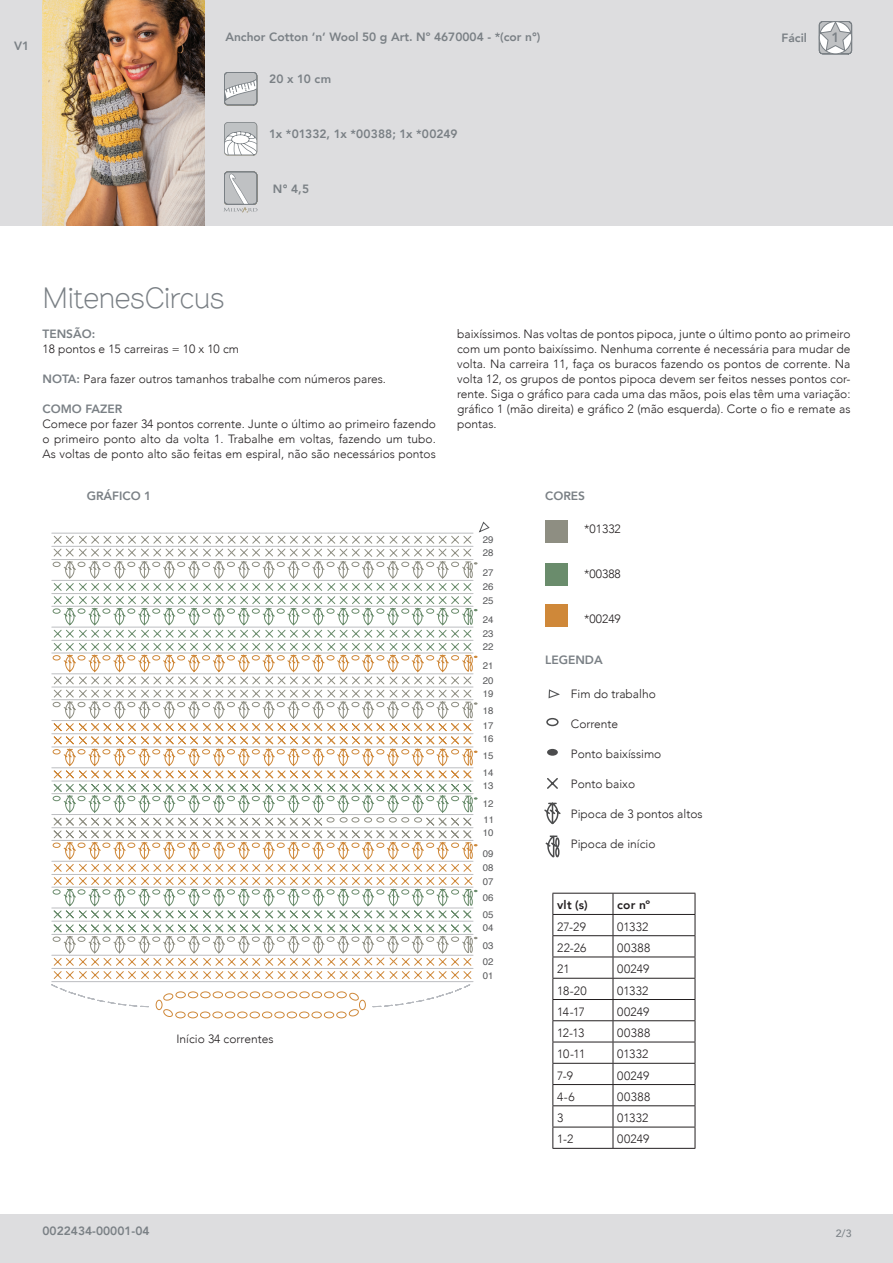
<style>
.page{position:relative;width:893px;height:1263px;background:#fff}
.page>*{position:absolute;margin:0;border:0;box-sizing:border-box;transform-origin:0 0}
.t1{font:300 30px "Brownstone Sans";letter-spacing:-.015em;color:#7a8085}
.t2{font:800 13.5px "Avenir";color:#7a8085}
.t3{font:300 12px/15px "Avenir";color:#231f20;text-align:justify}
.t4{font:800 12px "Avenir";color:#7a8085}
.t5{font:800 12px "Avenir";letter-spacing:.02em;color:#231f20}
.t6{font:500 10.5px "Avenir";color:#7a8085}
.t7{font:9.6px "Helvetica";color:#57585a}
.s1{font-weight:800;color:#7a8085}
</style>
<div class="page">
<div style="left:0;top:0;width:893px;height:225px;background:#dddddf"></div>
<div style="left:0;top:1214px;width:893px;height:49px;background:#dddddf"></div>
<svg style="left:544px;top:717px;width:17px;height:108px"></svg>
<div style="left:545px;top:563px;width:23px;height:22px;background:#6a8c6c"></div>
<div style="left:545px;top:604px;width:23px;height:22px;background:#cf8839"></div>
<div style="left:545px;top:520px;width:23px;height:23px;background:#8e8e82"></div>
<hr style="left:552px;top:893px;width:61px;height:1px;background:#231f20">
<hr style="left:613px;top:893px;width:82px;height:1px;background:#231f20">
<hr style="left:552px;top:914px;width:61px;height:1px;background:#231f20">
<hr style="left:613px;top:914px;width:82px;height:1px;background:#231f20">
<hr style="left:552px;top:935px;width:61px;height:1px;background:#231f20">
<hr style="left:613px;top:935px;width:82px;height:1px;background:#231f20">
<hr style="left:552px;top:956px;width:61px;height:1px;background:#231f20">
<hr style="left:613px;top:956px;width:82px;height:1px;background:#231f20">
<hr style="left:552px;top:978px;width:61px;height:1px;background:#231f20">
<hr style="left:613px;top:978px;width:82px;height:1px;background:#231f20">
<hr style="left:552px;top:999px;width:61px;height:1px;background:#231f20">
<hr style="left:613px;top:999px;width:82px;height:1px;background:#231f20">
<hr style="left:552px;top:1020px;width:61px;height:1px;background:#231f20">
<hr style="left:613px;top:1020px;width:82px;height:1px;background:#231f20">
<hr style="left:552px;top:1042px;width:61px;height:1px;background:#231f20">
<hr style="left:613px;top:1042px;width:82px;height:1px;background:#231f20">
<hr style="left:552px;top:1063px;width:61px;height:1px;background:#231f20">
<hr style="left:613px;top:1063px;width:82px;height:1px;background:#231f20">
<hr style="left:552px;top:1084px;width:61px;height:1px;background:#231f20">
<hr style="left:613px;top:1084px;width:82px;height:1px;background:#231f20">
<hr style="left:552px;top:1105px;width:61px;height:1px;background:#231f20">
<hr style="left:613px;top:1105px;width:82px;height:1px;background:#231f20">
<hr style="left:552px;top:1127px;width:61px;height:1px;background:#231f20">
<svg style="left:552px;top:893px;width:1px;height:255px"></svg>
<hr style="left:613px;top:1127px;width:82px;height:1px;background:#231f20">
<svg style="left:613px;top:893px;width:1px;height:255px"></svg>
<svg style="left:695px;top:893px;width:1px;height:255px"></svg>
<hr style="left:552px;top:1148px;width:61px;height:1px;background:#231f20">
<hr style="left:613px;top:1148px;width:82px;height:1px;background:#231f20">
<div style="left:224px;top:72px;width:33px;height:34px;border:1px solid #a49c87;border-radius:4px"></div>
<svg style="left:819px;top:21px;width:33px;height:33px"></svg>
<svg style="left:224px;top:122px;width:33px;height:34px"></svg>
<svg style="left:224px;top:72px;width:33px;height:33px"></svg>
<svg style="left:545px;top:835px;width:15px;height:23px"></svg>
<svg style="left:51px;top:521px;width:439px;height:498px"></svg>
<svg style="left:548px;top:689px;width:12px;height:10px"></svg>
<img style="left:43px;top:0;width:161px;height:225px">
<svg style="left:224px;top:171px;width:33px;height:42px"></svg>
<p class="t4" style="left:14px;top:36px;width:17px">V1</p>
<p class="t4" style="left:225px;top:27px;width:316px">Anchor Cotton ‘n‘ Wool 50 g Art. Nº 4670004 - *(cor n°)</p>
<p class="t4" style="left:782px;top:29px;width:27px">Fácil</p>
<p class="t4" style="left:269px;top:69px;width:63px">20 x 10 cm</p>
<p class="t4" style="left:269px;top:124px;width:190px">1x *01332, 1x *00388; 1x *00249</p>
<p class="t4" style="left:273px;top:180px;width:38px">N° 4,5</p>
<p class="t2" style="left:831px;top:27px;width:9px">1</p>
<h1 class="t1" style="left:43px;top:280px;width:184px">MitenesCircus</h1>
<p class="t4" style="left:43px;top:324px;width:54px">TENSÃO:</p>
<p class="t3" style="left:43px;top:341px;width:198px">18 pontos e 15 carreiras = 10 x 10 cm</p>
<p class="t3" style="left:43px;top:371px;width:345px"><span class="s1">NOTA:</span> Para fazer outros tamanhos trabalhe com números pares.</p>
<p class="t4" style="left:43px;top:399px;width:81px">COMO FAZER</p>
<p class="t3" style="left:43px;top:416px;width:395px">Comece por fazer 34 pontos corrente. Junte o último ao primeiro fazendo o primeiro ponto alto da volta 1. Trabalhe em voltas, fazendo um tubo.<br>As voltas de ponto alto são feitas em espiral, não são necessários pontos</p>
<p class="t3" style="left:457px;top:326px;width:395px">baixíssimos. Nas voltas de pontos pipoca, junte o último ponto ao primeiro com um ponto baixíssimo. Nenhuma corrente é necessária para mudar de volta. Na carreira 11, faça os buracos fazendo os pontos de corrente. Na volta 12, os grupos de pontos pipoca devem ser feitos nesses pontos cor&shy;rente. Siga o gráfico para cada uma das mãos, pois elas têm uma variação: gráfico 1 (mão direita) e gráfico 2 (mão esquerda). Corte o fio e remate as pontas.</p>
<p class="t4" style="left:87px;top:486px;width:66px">GRÁFICO 1</p>
<p class="t4" style="left:545px;top:486px;width:41px">CORES</p>
<p class="t3" style="left:176px;top:1031px;width:98px">Início 34 correntes</p>
<p class="t7" style="left:483px;top:532px;width:12px">29</p>
<p class="t7" style="left:483px;top:546px;width:12px">28</p>
<p class="t7" style="left:483px;top:565px;width:12px">27</p>
<p class="t7" style="left:483px;top:580px;width:12px">26</p>
<p class="t7" style="left:483px;top:593px;width:12px">25</p>
<p class="t7" style="left:483px;top:612px;width:12px">24</p>
<p class="t7" style="left:483px;top:626px;width:12px">23</p>
<p class="t7" style="left:483px;top:640px;width:12px">22</p>
<p class="t7" style="left:483px;top:659px;width:12px">21</p>
<p class="t7" style="left:483px;top:673px;width:12px">20</p>
<p class="t7" style="left:483px;top:686px;width:12px">19</p>
<p class="t7" style="left:483px;top:704px;width:12px">18</p>
<p class="t7" style="left:483px;top:718px;width:12px">17</p>
<p class="t7" style="left:483px;top:732px;width:12px">16</p>
<p class="t7" style="left:483px;top:748px;width:12px">15</p>
<p class="t7" style="left:483px;top:765px;width:12px">14</p>
<p class="t7" style="left:483px;top:778px;width:12px">13</p>
<p class="t7" style="left:483px;top:796px;width:12px">12</p>
<p class="t7" style="left:484px;top:812px;width:12px">11</p>
<p class="t7" style="left:483px;top:826px;width:12px">10</p>
<p class="t7" style="left:483px;top:846px;width:12px">09</p>
<p class="t7" style="left:483px;top:860px;width:12px">08</p>
<p class="t7" style="left:483px;top:874px;width:12px">07</p>
<p class="t7" style="left:483px;top:890px;width:12px">06</p>
<p class="t7" style="left:483px;top:907px;width:12px">05</p>
<p class="t7" style="left:483px;top:920px;width:12px">04</p>
<p class="t7" style="left:483px;top:938px;width:12px">03</p>
<p class="t7" style="left:483px;top:954px;width:12px">02</p>
<p class="t7" style="left:483px;top:968px;width:12px">01</p>
<p class="t3" style="left:584px;top:521px;width:38px">*01332</p>
<p class="t3" style="left:584px;top:566px;width:38px">*00388</p>
<p class="t3" style="left:584px;top:611px;width:38px">*00249</p>
<p class="t4" style="left:545px;top:650px;width:59px">LEGENDA</p>
<p class="t3" style="left:571px;top:686px;width:86px">Fim do trabalho</p>
<p class="t3" style="left:571px;top:716px;width:49px">Corrente</p>
<p class="t3" style="left:571px;top:746px;width:92px">Ponto baixíssimo</p>
<p class="t3" style="left:571px;top:776px;width:66px">Ponto baixo</p>
<p class="t3" style="left:571px;top:806px;width:133px">Pipoca de 3 pontos altos</p>
<p class="t3" style="left:571px;top:836px;width:86px">Pipoca de início</p>
<p class="t5" style="left:557px;top:896px;width:32px">vlt (s)</p>
<p class="t5" style="left:617px;top:896px;width:35px">cor nº</p>
<p class="t3" style="left:557px;top:919px;width:30px">27-29</p>
<p class="t3" style="left:617px;top:919px;width:33px">01332</p>
<p class="t3" style="left:557px;top:940px;width:31px">22-26</p>
<p class="t3" style="left:617px;top:940px;width:34px">00388</p>
<p class="t3" style="left:557px;top:962px;width:14px">21</p>
<p class="t3" style="left:617px;top:962px;width:33px">00249</p>
<p class="t3" style="left:557px;top:983px;width:31px">18-20</p>
<p class="t3" style="left:617px;top:983px;width:33px">01332</p>
<p class="t3" style="left:557px;top:1004px;width:29px">14-17</p>
<p class="t3" style="left:617px;top:1004px;width:33px">00249</p>
<p class="t3" style="left:557px;top:1025px;width:29px">12-13</p>
<p class="t3" style="left:617px;top:1025px;width:34px">00388</p>
<p class="t3" style="left:557px;top:1047px;width:30px">10-11</p>
<p class="t3" style="left:617px;top:1047px;width:33px">01332</p>
<p class="t3" style="left:557px;top:1068px;width:18px">7-9</p>
<p class="t3" style="left:617px;top:1068px;width:33px">00249</p>
<p class="t3" style="left:557px;top:1089px;width:19px">4-6</p>
<p class="t3" style="left:617px;top:1089px;width:34px">00388</p>
<p class="t3" style="left:557px;top:1110px;width:8px">3</p>
<p class="t3" style="left:617px;top:1110px;width:33px">01332</p>
<p class="t3" style="left:557px;top:1132px;width:18px">1-2</p>
<p class="t3" style="left:617px;top:1132px;width:33px">00249</p>
<p class="t4" style="left:43px;top:1221px;width:109px">0022434-00001-04</p>
<p class="t6" style="left:836px;top:1225px;width:17px">2/3</p>
</div>
